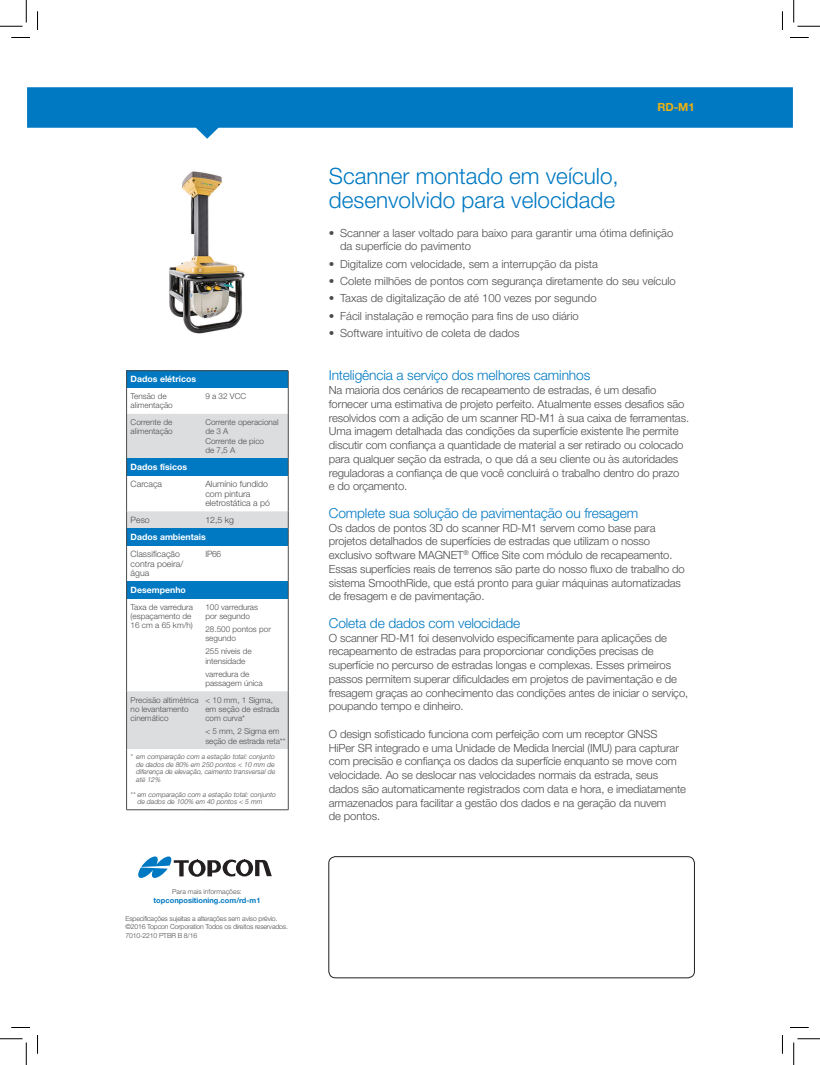
<style>
.page{position:relative;width:820px;height:1065px;background:#fff}
.page>*{position:absolute;margin:0;border:0;box-sizing:border-box;transform-origin:0 0}
.t1{font:300 22.5px/23.8px "Helvetica Neue LT Std";color:#0079c2}
.t2{font:300 13.75px "Helvetica Neue LT Std";letter-spacing:-.01em;color:#0079c2}
.t3{font:300 11.25px/13.8px "Helvetica Neue LT Std";letter-spacing:-.01em;color:#4b4c4d}
.t4{font:700 11.25px "Helvetica Neue LT Std";color:#efb211}
.t5{font:300 8.75px/9.4px "Helvetica Neue LT Std";color:#4b4c4d}
.t6{font:700 8.75px "Helvetica Neue LT Std";color:#fff}
.t7{font:300 8.75px "Helvetica Neue LT Std";color:#4b4c4d;scale:.95 1}
.t8{font:300 8.12px/9.4px "Helvetica Neue LT Std";color:#4b4c4d}
.t9{font:700 7.5px "Helvetica Neue LT Std";color:#0079c2}
.t10{font:italic 300 6.88px/7.5px "Helvetica Neue LT Std";color:#4b4c4d;text-align:justify}
.t11{font:300 6.88px/8.2px "Helvetica Neue LT Std";letter-spacing:-.02em;color:#4b4c4d}
.t12{font:300 6.88px "Helvetica Neue LT Std";color:#4b4c4d}
</style>
<div class="page">
<svg style="left:27px;top:87px;width:765px;height:52px;fill:#0079c2"></svg>
<div style="left:328px;top:856px;width:366px;height:122px;border:1px solid #231f20;border-radius:7px"></div>
<svg style="left:138px;top:857px;width:133px;height:21px"></svg>
<div style="left:126px;top:371px;width:162px;height:17px;background:#0079c2"></div>
<svg style="left:127px;top:414px;width:161px;height:335px"></svg>
<div style="left:126px;top:459px;width:162px;height:17px;background:#0079c2"></div>
<div style="left:126px;top:528px;width:162px;height:18px;background:#0079c2"></div>
<div style="left:126px;top:581px;width:162px;height:17px;background:#0079c2"></div>
<hr style="left:126px;top:371px;width:75px;height:1px;background:#4b4c4d">
<hr style="left:201px;top:371px;width:87px;height:1px;background:#4b4c4d">
<svg style="left:126px;top:372px;width:1px;height:42px"></svg>
<svg style="left:288px;top:371px;width:1px;height:43px"></svg>
<hr style="left:126px;top:414px;width:1px;height:45px;background:#4b4c4d">
<hr style="left:288px;top:414px;width:1px;height:45px;background:#4b4c4d">
<svg style="left:126px;top:459px;width:1px;height:17px"></svg>
<svg style="left:288px;top:459px;width:1px;height:17px"></svg>
<hr style="left:126px;top:476px;width:1px;height:35px;background:#4b4c4d">
<hr style="left:288px;top:476px;width:1px;height:35px;background:#4b4c4d">
<svg style="left:126px;top:511px;width:1px;height:35px"></svg>
<svg style="left:288px;top:511px;width:1px;height:35px"></svg>
<hr style="left:126px;top:546px;width:1px;height:35px;background:#4b4c4d">
<hr style="left:288px;top:546px;width:1px;height:35px;background:#4b4c4d">
<svg style="left:126px;top:581px;width:1px;height:17px"></svg>
<svg style="left:288px;top:581px;width:1px;height:17px"></svg>
<hr style="left:126px;top:598px;width:1px;height:93px;background:#4b4c4d">
<hr style="left:288px;top:598px;width:1px;height:93px;background:#4b4c4d">
<hr style="left:126px;top:691px;width:1px;height:58px;background:#4b4c4d">
<hr style="left:288px;top:691px;width:1px;height:58px;background:#4b4c4d">
<hr style="left:126px;top:749px;width:1px;height:61px;background:#4b4c4d">
<hr style="left:288px;top:749px;width:1px;height:61px;background:#4b4c4d">
<hr style="left:126px;top:810px;width:75px;height:1px;background:#4b4c4d">
<hr style="left:201px;top:810px;width:87px;height:1px;background:#4b4c4d">
<img style="left:169px;top:171px;width:76px;height:163px">
<svg style="left:11px;top:37px;width:19px;height:1px"></svg>
<svg style="left:790px;top:37px;width:18px;height:1px"></svg>
<svg style="left:11px;top:1027px;width:19px;height:1px"></svg>
<svg style="left:790px;top:1027px;width:18px;height:1px"></svg>
<svg style="left:37px;top:11px;width:1px;height:19px"></svg>
<svg style="left:37px;top:1035px;width:1px;height:19px"></svg>
<svg style="left:781px;top:12px;width:1px;height:17px"></svg>
<svg style="left:781px;top:1035px;width:1px;height:18px"></svg>
<svg style="left:0;top:0;width:27px;height:27px"></svg>
<svg style="left:0;top:1039px;width:27px;height:26px"></svg>
<svg style="left:793px;top:0;width:26px;height:27px"></svg>
<svg style="left:793px;top:1039px;width:26px;height:26px"></svg>
<p class="t6" style="left:130px;top:374px;width:67px">Dados elétricos</p>
<p class="t8" style="left:130px;top:391px;width:44px">Tensão de alimentação</p>
<p class="t8" style="left:205px;top:391px;width:42px">9 a 32 VCC</p>
<p class="t8" style="left:130px;top:417px;width:44px">Corrente de alimentação</p>
<p class="t8" style="left:205px;top:417px;width:75px">Corrente operacional de 3 A<br>Corrente de pico<br>de 7,5 A</p>
<p class="t6" style="left:130px;top:462px;width:58px">Dados físicos</p>
<p class="t5" style="left:130px;top:479px;width:33px">Carcaça</p>
<p class="t5" style="left:205px;top:479px;width:66px">Alumínio fundido com pintura eletrostática a pó</p>
<p class="t5" style="left:130px;top:515px;width:21px">Peso</p>
<p class="t5" style="left:205px;top:515px;width:30px">12,5 kg</p>
<p class="t6" style="left:130px;top:532px;width:77px">Dados ambientais</p>
<p class="t5" style="left:130px;top:549px;width:54px">Classificação contra poeira/ água</p>
<p class="t7" style="left:205px;top:549px;width:18px">IP66</p>
<p class="t6" style="left:130px;top:584px;width:57px">Desempenho</p>
<p class="t8" style="left:130px;top:602px;width:64px">Taxa de varredura (espaçamento de<br>16 cm a 65 km/h)</p>
<p class="t8" style="left:205px;top:602px;width:54px">100 varreduras por segundo</p>
<p class="t8" style="left:205px;top:624px;width:67px">28.500 pontos por segundo</p>
<p class="t8" style="left:205px;top:647px;width:48px">255 níveis de intensidade</p>
<p class="t8" style="left:205px;top:669px;width:59px">varredura de passagem única</p>
<p class="t8" style="left:130px;top:695px;width:69px">Precisão altimétrica no levantamento cinemático</p>
<p class="t8" style="left:205px;top:695px;width:75px">&lt; 10 mm, 1 Sigma, em seção de estrada com curva*</p>
<p class="t8" style="left:205px;top:727px;width:82px">&lt; 5 mm, 2 Sigma em seção de estrada reta**</p>
<p class="t10" style="left:136px;top:753px;width:140px;text-indent:-6px">* em comparação com a estação total: conjunto de dados de 80% em 250 pontos &lt; 10 mm de diferença de elevação, caimento transversal de até 12%</p>
<p class="t10" style="left:137px;top:791px;width:140px;text-indent:-7px">** em comparação com a estação total: conjunto de dados de 100% em 40 pontos &lt; 5 mm</p>
<p class="t12" style="left:172px;top:888px;width:71px">Para mais informações:</p>
<p class="t9" style="left:153px;top:896px;width:108px">topconpositioning.com/rd-m1</p>
<p class="t11" style="left:125px;top:914px;width:164px">Especificações sujeitas a alterações sem aviso prévio. ©2016 Topcon Corporation Todos os direitos reservados.<br>7010-2210 PTBR B 8/16</p>
<h1 class="t1" style="left:329px;top:164px;width:291px">Scanner montado em veículo, desenvolvido para velocidade</h1>
<p class="t4" style="left:657px;top:100px;width:39px">RD-M1</p>
<p class="t3" style="left:340px;top:225px;width:334px;text-indent:-11px">• Scanner a laser voltado para baixo para garantir uma ótima definição da superfície do pavimento</p>
<p class="t3" style="left:329px;top:257px;width:270px">• Digitalize com velocidade, sem a interrupção da pista</p>
<p class="t3" style="left:329px;top:274px;width:348px">• Colete milhões de pontos com segurança diretamente do seu veículo</p>
<p class="t3" style="left:329px;top:291px;width:269px">• Taxas de digitalização de até 100 vezes por segundo</p>
<p class="t3" style="left:329px;top:309px;width:251px">• Fácil instalação e remoção para fins de uso diário</p>
<p class="t3" style="left:329px;top:326px;width:192px">• Software intuitivo de coleta de dados</p>
<p class="t2" style="left:328px;top:367px;width:263px">Inteligência a serviço dos melhores caminhos</p>
<p class="t3" style="left:328px;top:383px;width:361px">Na maioria dos cenários de recapeamento de estradas, é um desafio fornecer uma estimativa de projeto perfeito. Atualmente esses desafios são resolvidos com a adição de um scanner RD-M1 à sua caixa de ferramentas.<br>Uma imagem detalhada das condições da superfície existente lhe permite discutir com confiança a quantidade de material a ser retirado ou colocado para qualquer seção da estrada, o que dá a seu cliente ou às autoridades reguladoras a confiança de que você concluirá o trabalho dentro do prazo<br>e do orçamento.</p>
<p class="t2" style="left:328px;top:505px;width:311px">Complete sua solução de pavimentação ou fresagem</p>
<p class="t3" style="left:328px;top:520px;width:357px">Os dados de pontos 3D do scanner RD-M1 servem como base para projetos detalhados de superfícies de estradas que utilizam o nosso exclusivo software MAGNET<sup>®</sup> Office Site com módulo de recapeamento.<br>Essas superfícies reais de terrenos são parte do nosso fluxo de trabalho do sistema SmoothRide, que está pronto para guiar máquinas automatizadas de fresagem e de pavimentação.</p>
<p class="t2" style="left:328px;top:615px;width:193px">Coleta de dados com velocidade</p>
<p class="t3" style="left:328px;top:630px;width:361px">O scanner RD-M1 foi desenvolvido especificamente para aplicações de recapeamento de estradas para proporcionar condições precisas de superfície no percurso de estradas longas e complexas. Esses primeiros passos permitem superar dificuldades em projetos de pavimentação e de fresagem graças ao conhecimento das condições antes de iniciar o serviço, poupando tempo e dinheiro.</p>
<p class="t3" style="left:328px;top:727px;width:358px">O design sofisticado funciona com perfeição com um receptor GNSS HiPer SR integrado e uma Unidade de Medida Inercial (IMU) para capturar com precisão e confiança os dados da superfície enquanto se move com velocidade. Ao se deslocar nas velocidades normais da estrada, seus dados são automaticamente registrados com data e hora, e imediatamente armazenados para facilitar a gestão dos dados e na geração da nuvem<br>de pontos.</p>
</div>
